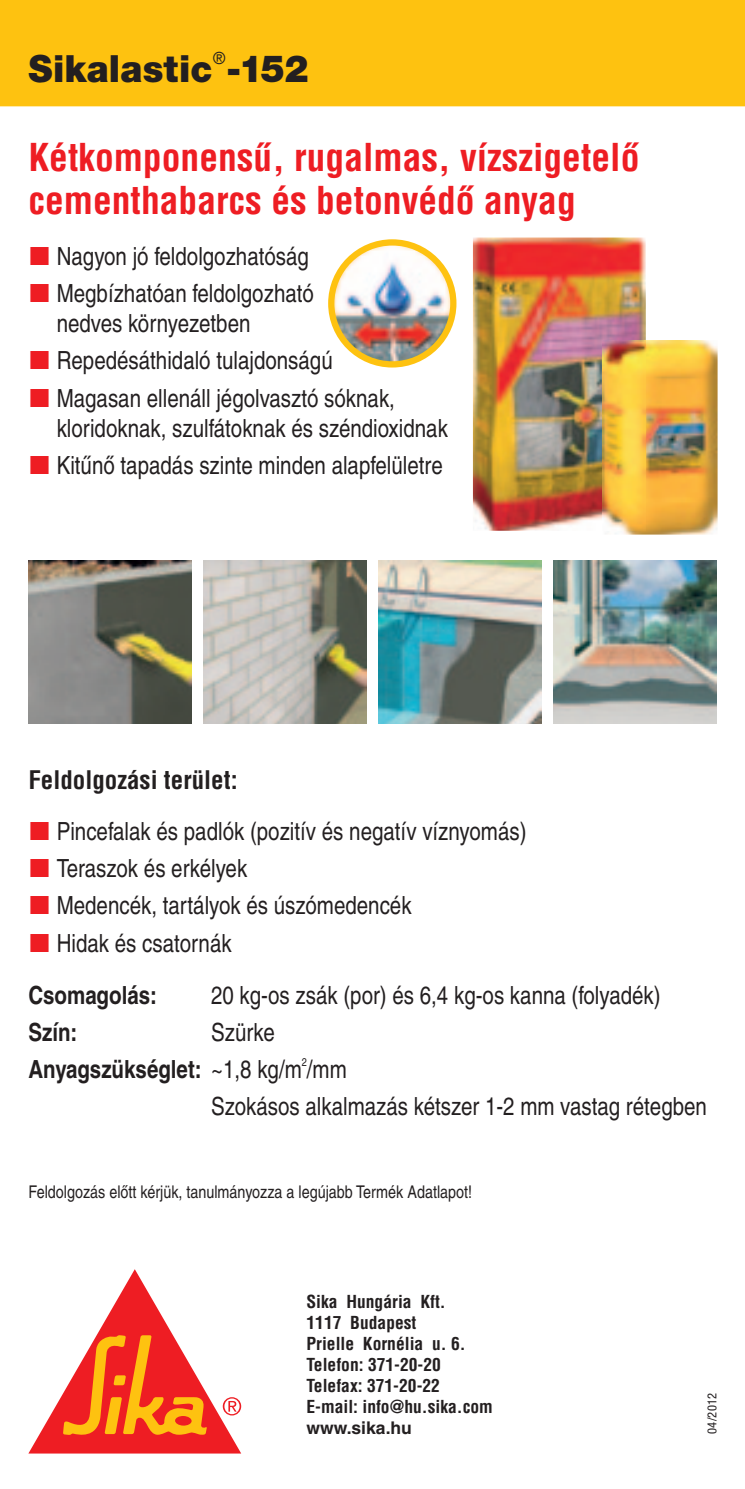
<style>
.page{position:relative;width:745px;height:1489px;background:#fff}
.page>*{position:absolute;margin:0;border:0;box-sizing:border-box;transform-origin:0 0}
.t1{font:700 condensed 37.5px/42.5px "Helvetica CE";color:#ee1d23}
.t2{font:900 37.5px "Helvetica Neue LT Pro";letter-spacing:.005em;color:#231f20;scale:.96 1}
.t3{font:condensed 25px/37px "Helvetica CE";color:#231f20}
.t4{font:700 condensed 25px "Helvetica CE";color:#231f20}
.t5{font:700 condensed 25px "Helvetica CE";color:#231f20}
.t6{font:700 condensed 17.5px/21px "Helvetica CE";color:#231f20}
.t7{font:condensed 17.5px "Helvetica CE";color:#231f20}
.t8{font:700 17.5px "Helvetica CE";color:#231f20}
.t9{font:condensed 17px "Helvetica Neue LT Pro";color:#231f20;scale:.96 1}
.t10{font:condensed 12.5px "Helvetica Neue LT Pro";letter-spacing:.025em;color:#231f20}
.t11{font:condensed 11.25px "Helvetica CE";color:#231f20}
.s1{font-weight:700}
</style>
<div class="page">
<svg style="left:28px;top:1269px;width:213px;height:184px"></svg>
<div style="left:0;top:0;width:744px;height:106px;background:#fec210"></div>
<img style="left:28px;top:560px;width:163px;height:163px">
<img style="left:378px;top:560px;width:163px;height:163px">
<img style="left:203px;top:560px;width:163px;height:163px">
<img style="left:553px;top:560px;width:163px;height:163px">
<img style="left:472px;top:237px;width:173px;height:293px">
<img style="left:615px;top:340px;width:102px;height:194px">
<img style="left:602px;top:340px;width:43px;height:190px">
<img style="left:331px;top:242px;width:122px;height:122px;border-radius:61px">
<div style="left:328px;top:239px;width:128px;height:128px;border:6px solid #fec210;border-radius:50%"></div>
<p class="t9" style="left:213px;top:48px;width:15px">®</p>
<h1 class="t2" style="left:28px;top:46px;width:293px">Sikalastic -152</h1>
<h1 class="t1" style="left:28px;top:136px;width:612px">Kétkomponensű, rugalmas, vízszigetelő cementhabarcs és betonvédő anyag</h1>
<p class="t3" style="left:57px;top:238px;width:258px">Nagyon jó feldolgozhatóság<br>Megbízhatóan feldolgozható</p>
<p class="t3" style="left:57px;top:305px;width:339px">nedves környezetben<br>Repedésáthidaló tulajdonságú<br>Magasan ellenáll jégolvasztó sóknak,</p>
<p class="t3" style="left:57px;top:409px;width:392px">kloridoknak, szulfátoknak és széndioxidnak<br>Kitűnő tapadás szinte minden alapfelületre</p>
<p class="t4" style="left:28px;top:764px;width:211px">Feldolgozási terület:</p>
<p class="t3" style="left:57px;top:813px;width:471px">Pincefalak és padlók (pozitív és negatív víznyomás)<br>Teraszok és erkélyek<br>Medencék, tartályok és úszómedencék<br>Hidak és csatornák</p>
<p class="t5" style="left:28px;top:980px;width:130px">Csomagolás:</p>
<p class="t3" style="left:211px;top:976px;width:451px">20 kg-os zsák (por) és 6,4 kg-os kanna (folyadék)</p>
<p class="t5" style="left:28px;top:1017px;width:50px">Szín:</p>
<p class="t3" style="left:28px;top:1013px;width:320px;text-indent:183px">Szürke<br><span class="s1">Anyagszükséglet:</span> ~1,8 kg/m /mm</p>
<p class="t11" style="left:301px;top:1056px;width:7px">2</p>
<p class="t3" style="left:211px;top:1087px;width:497px">Szokásos alkalmazás kétszer 1-2 mm vastag rétegben</p>
<p class="t7" style="left:28px;top:1181px;width:445px">Feldolgozás előtt kérjük, tanulmányozza a legújabb Termék Adatlapot!</p>
<p class="t6" style="left:306px;top:1291px;width:188px">Sika Hungária Kft.<br>1117 Budapest<br>Prielle Kornélia u. 6.<br>Telefon: 371-20-20<br>Telefax: 371-20-22<br>E-mail: info@hu.sika.com</p>
<p class="t8" style="left:306px;top:1417px;width:107px">www.sika.hu</p>
<p class="t10" style="left:704px;top:1434px;width:43px;rotate:-90deg">04/2012</p>
</div>
